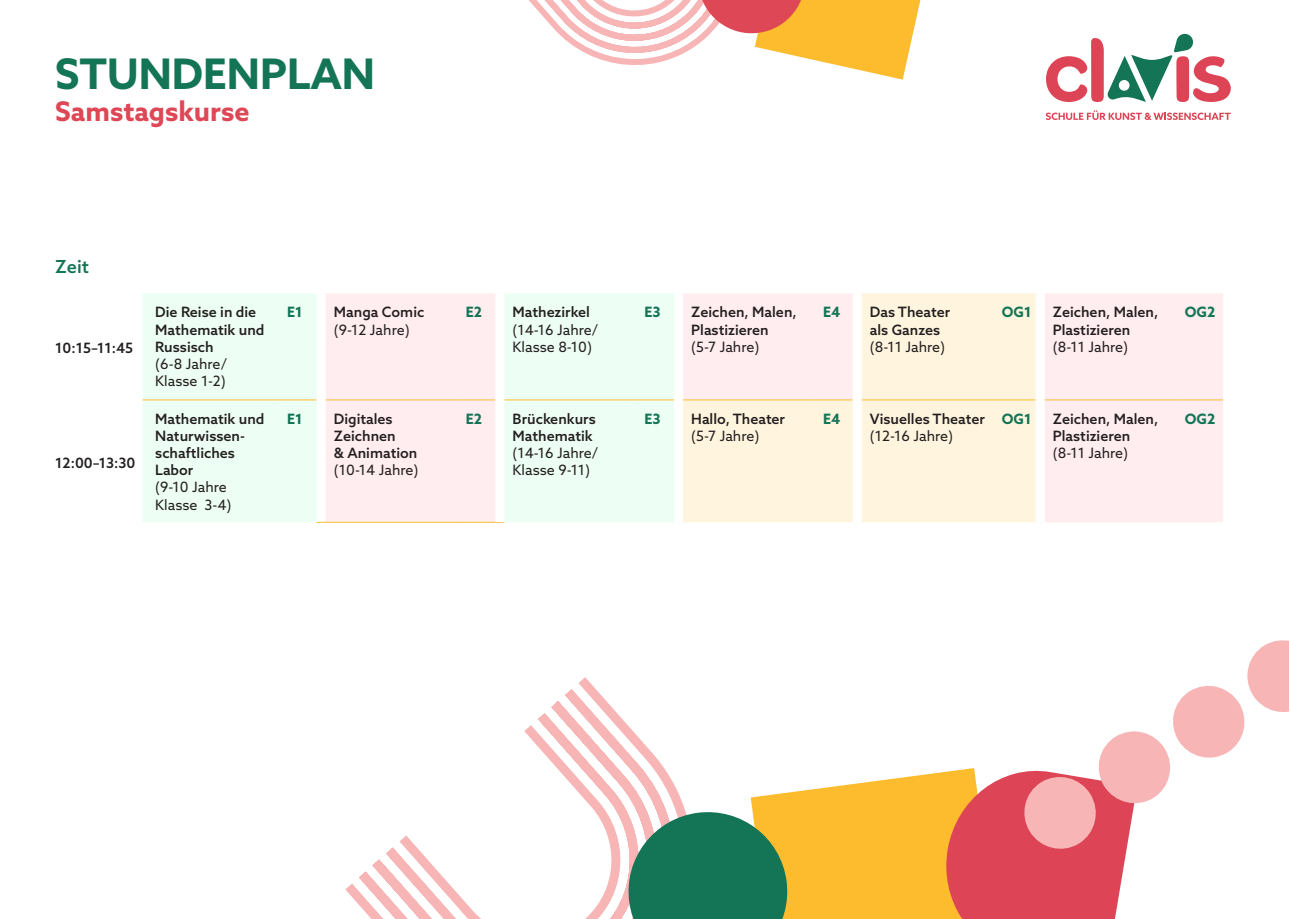
<style>
.page{position:relative;width:1289px;height:919px;background:#fff}
.page>*{position:absolute;margin:0;border:0;box-sizing:border-box;transform-origin:0 0}
.Überschrift{font:700 42.15px "Azo Sans";color:#147456}
.Überschrift-2{font:700 27px "Azo Sans";color:#de4756}
.t1{font:500 18px "Azo Sans";color:#147456}
.t2{font:500 14.25px/17.1px "Azo Sans";color:#231f20}
.t3{font:14.25px/17.1px "Azo Sans";color:#231f20}
.t4{font:700 14.25px "Azo Sans";color:#147456}
.s1{font-weight:400}
.s2{font-weight:500}
</style>
<div class="page">
<svg style="left:1045px;top:110px;width:185px;height:10px"></svg>
<svg style="left:1046px;top:33px;width:184px;height:69px"></svg>
<div style="left:142px;top:293px;width:175px;height:229px;background:#edfff4"></div>
<svg style="left:326px;top:293px;width:896px;height:229px;background:#f9f2f0"></svg>
<svg style="left:683px;top:293px;width:352px;height:229px;background:#fef3e1"></svg>
<hr style="left:142px;top:399px;width:137px;height:1px;background:#fdbc2e">
<hr style="left:279px;top:399px;width:38px;height:1px;background:#fdbc2e">
<hr style="left:326px;top:399px;width:131px;height:1px;background:#fdbc2e">
<hr style="left:504px;top:399px;width:132px;height:1px;background:#fdbc2e">
<hr style="left:636px;top:399px;width:38px;height:1px;background:#fdbc2e">
<hr style="left:683px;top:399px;width:131px;height:1px;background:#fdbc2e">
<hr style="left:814px;top:399px;width:38px;height:1px;background:#fdbc2e">
<hr style="left:861px;top:399px;width:132px;height:1px;background:#fdbc2e">
<hr style="left:993px;top:399px;width:42px;height:1px;background:#fdbc2e">
<hr style="left:1044px;top:399px;width:132px;height:1px;background:#fdbc2e">
<hr style="left:1176px;top:399px;width:46px;height:1px;background:#fdbc2e">
<div style="left:674px;top:293px;width:9px;height:107px;background:#fff"></div>
<div style="left:852px;top:293px;width:9px;height:107px;background:#fff"></div>
<div style="left:1035px;top:293px;width:9px;height:107px;background:#fff"></div>
<div style="left:674px;top:400px;width:9px;height:122px;background:#fff"></div>
<div style="left:852px;top:400px;width:9px;height:122px;background:#fff"></div>
<div style="left:1035px;top:400px;width:9px;height:122px;background:#fff"></div>
<hr style="left:317px;top:522px;width:140px;height:1px;background:#fdbc2e">
<hr style="left:457px;top:522px;width:47px;height:1px;background:#fdbc2e">
<hr style="left:457px;top:399px;width:38px;height:1px;background:#fdbc2e">
<div style="left:495px;top:293px;width:9px;height:107px;background:#fff"></div>
<div style="left:495px;top:400px;width:9px;height:122px;background:#fff"></div>
<svg style="left:529px;top:0;width:391px;height:80px"></svg>
<svg style="left:345px;top:677px;width:278px;height:241px"></svg>
<svg style="left:623px;top:640px;width:665px;height:278px"></svg>
<p class="Überschrift" style="left:55px;top:46px;width:321px">STUNDENPLAN</p>
<p class="Überschrift-2" style="left:55px;top:93px;width:196px">Samstagskurse</p>
<p class="t1" style="left:55px;top:254px;width:35px">Zeit</p>
<p class="t2" style="left:55px;top:339px;width:79px">10:15–11:45</p>
<p class="t2" style="left:55px;top:454px;width:82px">12:00–13:30</p>
<p class="t2" style="left:155px;top:303px;width:111px">Die Reise in die<br>Mathematik und<br>Russisch<br><span class="s1">(6-8 Jahre/<br>Klasse 1-2)</span></p>
<p class="t4" style="left:287px;top:303px;width:17px">E1</p>
<p class="t2" style="left:334px;top:303px;width:92px">Manga Comic</p>
<p class="t3" style="left:334px;top:321px;width:77px">(9-12 Jahre)</p>
<p class="t4" style="left:466px;top:303px;width:18px">E2</p>
<p class="t3" style="left:512px;top:303px;width:87px"><span class="s2">Mathezirkel </span>(14-16 Jahre/<br>Klasse 8-10)</p>
<p class="t4" style="left:644px;top:303px;width:18px">E3</p>
<p class="t2" style="left:691px;top:303px;width:107px">Zeichen, Malen,<br>Plastizieren <span class="s1">(5-7 Jahre)</span></p>
<p class="t4" style="left:823px;top:303px;width:19px">E4</p>
<p class="t2" style="left:870px;top:303px;width:82px">Das Theater als Ganzes <span class="s1">(8-11 Jahre)</span></p>
<p class="t4" style="left:1001px;top:303px;width:31px">OG1</p>
<p class="t2" style="left:1052px;top:303px;width:107px">Zeichen, Malen,<br>Plastizieren <span class="s1">(8-11 Jahre)</span></p>
<p class="t4" style="left:1184px;top:303px;width:32px">OG2</p>
<p class="t2" style="left:155px;top:410px;width:111px">Mathematik und<br>Naturwissen&shy;schaftliches<br>Labor<br><span class="s1">(9-10 Jahre<br>Klasse 3-4)</span></p>
<p class="t4" style="left:287px;top:409px;width:17px">E1</p>
<p class="t2" style="left:334px;top:410px;width:86px">Digitales<br>Zeichnen<br>&amp; Animation <span class="s1">(10-14 Jahre)</span></p>
<p class="t4" style="left:466px;top:409px;width:18px">E2</p>
<p class="t2" style="left:512px;top:410px;width:85px">Brückenkurs<br>Mathematik</p>
<p class="t3" style="left:512px;top:444px;width:87px">(14-16 Jahre/<br>Klasse 9-11)</p>
<p class="t4" style="left:644px;top:409px;width:18px">E3</p>
<p class="t2" style="left:691px;top:410px;width:95px">Hallo, Theater <span class="s1">(5-7 Jahre)</span></p>
<p class="t4" style="left:823px;top:409px;width:19px">E4</p>
<p class="t2" style="left:870px;top:410px;width:116px">Visuelles Theater <span class="s1">(12-16 Jahre)</span></p>
<p class="t4" style="left:1001px;top:409px;width:31px">OG1</p>
<p class="t2" style="left:1052px;top:410px;width:107px">Zeichen, Malen,<br>Plastizieren <span class="s1">(8-11 Jahre)</span></p>
<p class="t4" style="left:1184px;top:409px;width:32px">OG2</p>
</div>
